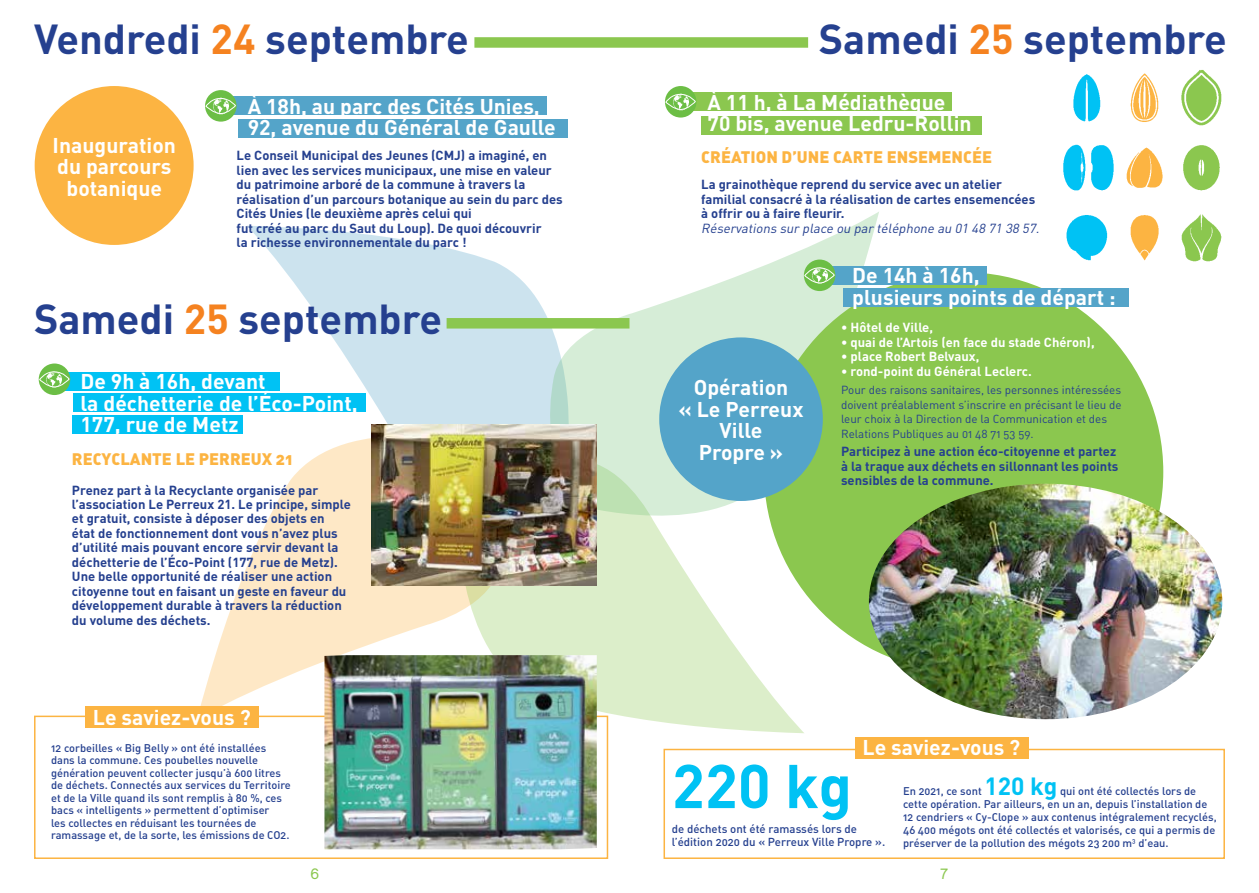
<style>
.page{position:relative;width:1259px;height:893px;background:#fff}
.page>*{position:absolute;margin:0;border:0;box-sizing:border-box;transform-origin:0 0}
.t1{font:700 60.75px "DIN";color:#00c2f4}
.t2{font:700 41.4px "DIN";color:#25408f}
.t3{font:700 24.6px "DIN";color:#00c2f4}
.t4{font:700 21.15px/21.5px "DIN";color:#fff}
.t5{font:16.5px "DIN Black Alternate";color:#fcb442}
.t6{font:15px "Chalet London Nineteen Sixty";color:#8bc74f}
.t7{font:700 13.05px/14.4px "DIN";color:#25408f}
.t8{font:700 13.05px "DIN";color:#fff}
.t9{font:italic 13.05px "DIN";color:#25408f}
.t10{font:11.55px/14.5px "DIN Regular Alternate";color:#25408f}
.t11{font:11.4px/13px "DIN Medium Alternate";color:#25408f}
.t12{font:11.1px/12.6px "DIN Medium Alternate";color:#25408f}
.s1{color:#f58220}
</style>
<div class="page">
<svg style="left:247px;top:226px;width:299px;height:199px;fill:#cce3ee"></svg>
<svg style="left:197px;top:438px;width:258px;height:278px;fill:#fee8c6"></svg>
<svg style="left:455px;top:519px;width:349px;height:214px;fill:#dceeca"></svg>
<svg style="left:546px;top:212px;width:333px;height:307px;fill:#d6edd7"></svg>
<div style="left:474px;top:37px;width:334px;height:11px;background:#8bc74f"></div>
<div style="left:446px;top:318px;width:183px;height:11px;background:#8bc74f"></div>
<div style="left:671px;top:92px;width:280px;height:19px;background:#8bc74f"></div>
<div style="left:701px;top:116px;width:281px;height:19px;background:#8bc74f"></div>
<div style="left:665px;top:86px;width:31px;height:32px;background:#6cbe45;border-radius:50%"></div>
<img style="left:670px;top:94px;width:21px;height:16px">
<div style="left:665px;top:94px;width:30px;height:16px;border:1px solid #fff;border-radius:50%"></div>
<div style="left:34px;top:716px;width:574px;height:143px;border:2px solid #fcb442"></div>
<img style="left:324px;top:655px;width:273px;height:194px">
<div style="left:663px;top:749px;width:562px;height:110px;border:2px solid #fcb442"></div>
<div style="left:855px;top:737px;width:173px;height:22px;background:#fcb442"></div>
<div style="left:764px;top:272px;width:399px;height:399px;background:#8bc74f;border-radius:50%"></div>
<div style="left:60px;top:372px;width:220px;height:19px;background:#00c2f4"></div>
<div style="left:73px;top:393px;width:293px;height:19px;background:#00c2f4"></div>
<div style="left:73px;top:415px;width:170px;height:19px;background:#00c2f4"></div>
<div style="left:39px;top:363px;width:31px;height:32px;background:#6cbe45;border-radius:50%"></div>
<img style="left:44px;top:373px;width:21px;height:15px">
<div style="left:39px;top:371px;width:30px;height:16px;border:1px solid #fff;border-radius:50%"></div>
<div style="left:85px;top:707px;width:174px;height:21px;background:#fcb442"></div>
<img style="left:869px;top:484px;width:353px;height:235px">
<img style="left:1063px;top:74px;width:51px;height:187px">
<img style="left:1126px;top:73px;width:37px;height:188px">
<img style="left:1181px;top:69px;width:41px;height:193px">
<div style="left:659px;top:337px;width:164px;height:164px;background:#54a4c9;border-radius:50%"></div>
<div style="left:815px;top:266px;width:171px;height:19px;background:#54a4c9"></div>
<div style="left:843px;top:288px;width:285px;height:19px;background:#54a4c9"></div>
<div style="left:804px;top:260px;width:31px;height:31px;background:#6cbe45;border-radius:50%"></div>
<img style="left:809px;top:269px;width:21px;height:15px">
<div style="left:804px;top:267px;width:30px;height:16px;border:1px solid #fff;border-radius:50%"></div>
<img style="left:371px;top:425px;width:226px;height:161px">
<div style="left:35px;top:86px;width:159px;height:159px;background:#fcb442;border-radius:50%"></div>
<div style="left:211px;top:96px;width:336px;height:19px;background:#54a4c9"></div>
<div style="left:239px;top:119px;width:329px;height:19px;background:#54a4c9"></div>
<svg style="left:205px;top:90px;width:32px;height:32px"></svg>
<img style="left:210px;top:98px;width:21px;height:16px">
<div style="left:206px;top:98px;width:30px;height:16px;border:1px solid #fff;border-radius:50%"></div>
<h2 class="t2" style="left:34px;top:12px;width:436px">Vendredi <span class="s1">24</span> septembre</h2>
<h3 class="t4" style="left:53px;top:134px;width:125px;text-align:center">Inauguration du parcours botanique</h3>
<h3 class="t4" style="left:248px;top:95px;width:310px">À 18h, au parc des Cités Unies,<br>92, avenue du Général de Gaulle</h3>
<p class="t7" style="left:237px;top:148px;width:327px">Le Conseil Municipal des Jeunes (CMJ) a imaginé, en lien avec les services municipaux, une mise en valeur du patrimoine arboré de la commune à travers la réalisation d’un parcours botanique au sein du parc des Cités Unies (le deuxième après celui qui<br>fut créé au parc du Saut du Loup). De quoi découvrir<br>la richesse environnementale du parc !</p>
<h2 class="t2" style="left:34px;top:292px;width:409px">Samedi <span class="s1">25</span> septembre</h2>
<h3 class="t4" style="left:80px;top:370px;width:279px">De 9h à 16h, devant<br>la déchetterie de l’Éco-Point,<br>177, rue de Metz</h3>
<p class="t5" style="left:72px;top:448px;width:223px">RECYCLANTE LE PERREUX 21</p>
<p class="t7" style="left:72px;top:482px;width:280px">Prenez part à la Recyclante organisée par l’association Le Perreux 21. Le principe, simple et gratuit, consiste à déposer des objets en état de fonctionnement dont vous n’avez plus d’utilité mais pouvant encore servir devant la déchetterie de l’Éco-Point (177, rue de Metz).<br>Une belle opportunité de réaliser une action citoyenne tout en faisant un geste en faveur du développement durable à travers la réduction du volume des déchets.</p>
<h3 class="t4" style="left:93px;top:705px;width:159px">Le saviez-vous ?</h3>
<h2 class="t2" style="left:819px;top:12px;width:409px">Samedi <span class="s1">25</span> septembre</h2>
<h3 class="t4" style="left:707px;top:91px;width:265px">À 11 h, à La Médiathèque<br>70 bis, avenue Ledru-Rollin</h3>
<p class="t5" style="left:701px;top:146px;width:292px">CRÉATION D’UNE CARTE ENSEMENCÉE</p>
<p class="t7" style="left:701px;top:177px;width:335px">La grainothèque reprend du service avec un atelier familial consacré à la réalisation de cartes ensemencées à offrir ou à faire fleurir.</p>
<p class="t9" style="left:701px;top:220px;width:342px">Réservations sur place ou par téléphone au 01 48 71 38 57.</p>
<h3 class="t4" style="left:678px;top:376px;width:126px;text-align:center">Opération<br>« Le Perreux<br>Ville<br>Propre »</h3>
<h3 class="t4" style="left:852px;top:264px;width:265px">De 14h à 16h,<br>plusieurs points de départ :</h3>
<p class="t8" style="left:841px;top:319px;width:93px">• Hôtel de Ville,</p>
<p class="t8" style="left:841px;top:333px;width:255px">• quai de l’Artois (en face du stade Chéron),</p>
<p class="t8" style="left:841px;top:348px;width:140px">• place Robert Belvaux,</p>
<p class="t8" style="left:841px;top:362px;width:192px">• rond-point du Général Leclerc.</p>
<p class="t10" style="left:841px;top:382px;width:282px">Pour des raisons sanitaires, les personnes intéressées doivent préalablement s’inscrire en précisant le lieu de leur choix à la Direction de la Communication et des Relations Publiques au 01 48 71 53 59.</p>
<p class="t7" style="left:841px;top:444px;width:279px">Participez à une action éco-citoyenne et partez à la traque aux déchets en sillonnant les points sensibles de la commune.</p>
<p class="t12" style="left:51px;top:741px;width:241px">12 corbeilles « Big Belly » ont été installées dans la commune. Ces poubelles nouvelle génération peuvent collecter jusqu’à 600 litres de déchets. Connectés aux services du Territoire et de la Ville quand ils sont remplis à 80 %, ces bacs « intelligents » permettent d’optimiser<br>les collectes en réduisant les tournées de ramassage et, de la sorte, les émissions de CO2.</p>
<h3 class="t4" style="left:862px;top:736px;width:159px">Le saviez-vous ?</h3>
<h1 class="t1" style="left:672px;top:746px;width:182px">220 kg</h1>
<p class="t12" style="left:903px;top:784px;width:80px">En 2021, ce sont</p>
<h3 class="t3" style="left:984px;top:769px;width:75px">120 kg</h3>
<p class="t12" style="left:903px;top:784px;width:315px;line-height:13px;text-indent:157px">qui ont été collectés lors de cette opération. Par ailleurs, en un an, depuis l’installation de 12 cendriers « Cy-Clope » aux contenus intégralement recyclés, 46 400 mégots ont été collectés et valorisés, ce qui a permis de préserver de la pollution des mégots 23 200 m<sup>3</sup> d’eau.</p>
<p class="t11" style="left:672px;top:822px;width:215px">de déchets ont été ramassés lors de l’édition 2020 du « Perreux Ville Propre ».</p>
<p class="t6" style="left:310px;top:864px;width:10px">6</p>
<p class="t6" style="left:940px;top:864px;width:9px">7</p>
</div>
